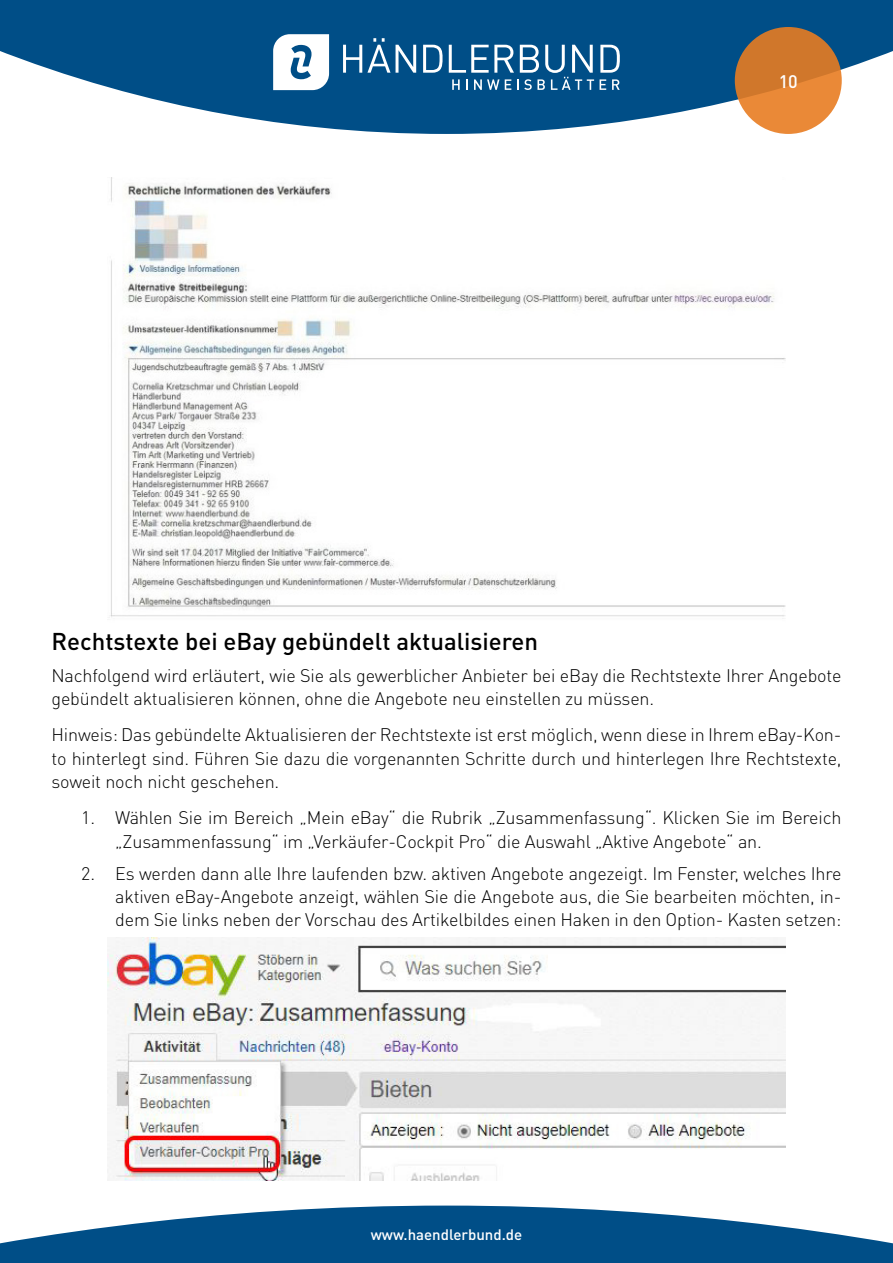
<style>
.page{position:relative;width:893px;height:1263px;background:#fff}
.page>*{position:absolute;margin:0;border:0;box-sizing:border-box;transform-origin:0 0}
.Subheadline{font:500 24px "DIN Pro";color:#000}
.Fließtext{font:300 18px/23.4px "DIN Pro";letter-spacing:-.01em;color:#000}
.t1{font:500 18px "DIN Pro";color:#fff}
.t2{font:500 15px "DIN Pro";color:#fff}
</style>
<div class="page">
<svg style="left:0;top:0;width:893px;height:134px;fill:#004e87"></svg>
<svg style="left:735px;top:27px;width:107px;height:107px;background:#da7f31"></svg>
<svg style="left:343px;top:38px;width:47px;height:35px"></svg>
<svg style="left:396px;top:45px;width:20px;height:28px"></svg>
<svg style="left:423px;top:45px;width:20px;height:28px"></svg>
<svg style="left:600px;top:45px;width:20px;height:28px"></svg>
<svg style="left:449px;top:45px;width:145px;height:45px"></svg>
<svg style="left:600px;top:79px;width:6px;height:11px"></svg>
<svg style="left:612px;top:79px;width:8px;height:11px"></svg>
<svg style="left:273px;top:34px;width:56px;height:56px"></svg>
<svg style="left:0;top:1205px;width:893px;height:58px;fill:#004e87"></svg>
<img style="left:110px;top:178px;width:676px;height:441px">
<img style="left:108px;top:938px;width:677px;height:243px">
<p class="t1" style="left:779px;top:69px;width:21px">10</p>
<p class="Subheadline" style="left:52px;top:625px;width:488px">Rechtstexte bei eBay gebündelt aktualisieren</p>
<p class="Fließtext" style="left:52px;top:663px;width:791px">Nachfolgend wird erläutert, wie Sie als gewerblicher Anbieter bei eBay die Rechtstexte Ihrer Angebote gebündelt aktualisieren können, ohne die Angebote neu einstellen zu müssen.</p>
<p class="Fließtext" style="left:52px;top:722px;width:791px;text-align:justify">Hinweis: Das gebündelte Aktualisieren der Rechtstexte ist erst möglich, wenn diese in Ihrem eBay-Kon&shy;to hinterlegt sind. Führen Sie dazu die vorgenannten Schritte durch und hinterlegen Ihre Rechtstexte, soweit noch nicht geschehen.</p>
<p class="Fließtext" style="left:115px;top:805px;width:728px;text-indent:-34px">1. Wählen Sie im Bereich „Mein eBay“ die Rubrik „Zusammenfassung“. Klicken Sie im Bereich „Zusammenfassung“ im „Verkäufer-Cockpit Pro“ die Auswahl „Aktive Angebote“ an.</p>
<p class="Fließtext" style="left:115px;top:861px;width:728px;text-align:justify;text-indent:-34px">2. Es werden dann alle Ihre laufenden bzw. aktiven Angebote angezeigt. Im Fenster, welches Ihre aktiven eBay-Angebote anzeigt, wählen Sie die Angebote aus, die Sie bearbeiten möchten, in&shy;dem Sie links neben der Vorschau des Artikelbildes einen Haken in den Option- Kasten setzen:</p>
<p class="t2" style="left:371px;top:1225px;width:153px">www.haendlerbund.de</p>
</div>
